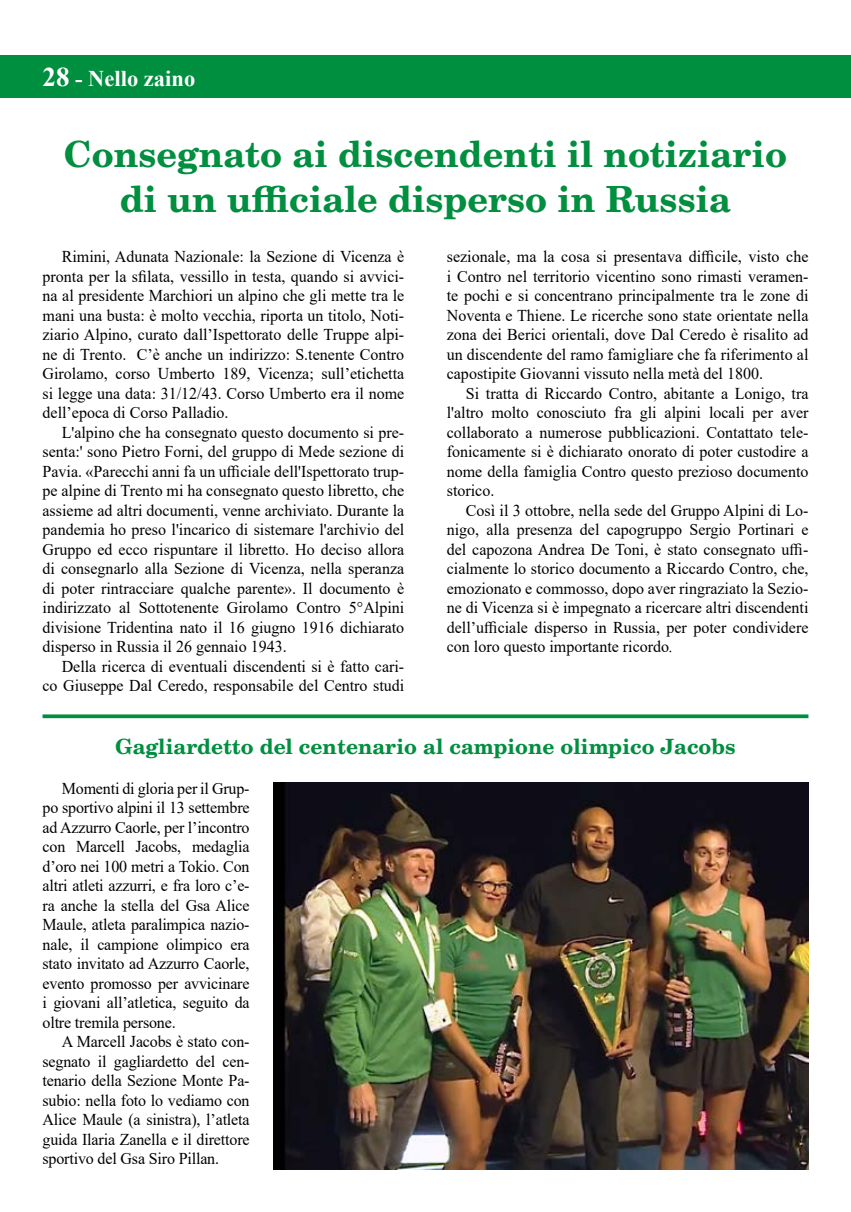
<style>
.page{position:relative;width:851px;height:1212px;background:#fff}
.page>*{position:absolute;margin:0;border:0;box-sizing:border-box;transform-origin:0 0}
.t1{font:700 36px/45px "C059";color:#008e3f;text-align:center}
.t2{font:700 22.5px "Times New Roman";color:#fff}
.t3{font:700 21px "C059";color:#008e3f}
.t4{font:16.5px/19.5px "Times New Roman";color:#000;text-align:justify}
.s1{font-size:27px}
.s2{font-style:italic}
</style>
<div class="page">
<div style="left:0;top:55px;width:850px;height:43px;background:#008e3f"></div>
<hr style="left:850px;top:55px;width:1px;height:43px;background:#008e3f">
<svg style="left:43px;top:714px;width:765px;height:4px;background:#1c9a54"></svg>
<img style="left:273px;top:782px;width:535px;height:387px">
<h2 class="t2" style="left:43px;top:62px;width:154px"><span class="s1">28</span> - Nello zaino</h2>
<h1 class="t1" style="left:64px;top:130px;width:724px">Consegnato ai discendenti il notiziario di un ufficiale disperso in Russia</h1>
<p class="t4" style="left:43px;top:247px;width:363px;text-indent:19px">Rimini, Adunata Nazionale: la Sezione di Vicenza è pronta per la sfilata, vessillo in testa, quando si avvici&shy;na al presidente Marchiori un alpino che gli mette tra le mani una busta: è molto vecchia, riporta un titolo, Noti&shy;ziario Alpino, curato dall’Ispettorato delle Truppe alpi&shy;ne di Trento. C’è anche un indirizzo: S.tenente Contro Girolamo, corso Umberto 189, Vicenza; sull’etichetta si legge una data: 31/12/43. Corso Umberto era il nome dell’epoca di Corso Palladio.</p>
<p class="t4" style="left:43px;top:422px;width:363px;text-indent:19px">L'alpino che ha consegnato questo documento si pre&shy;senta:' sono Pietro Forni, del gruppo di Mede sezione di Pavia. «Parecchi anni fa un ufficiale dell'Ispettorato trup&shy;pe alpine di Trento mi ha consegnato questo libretto, che assieme ad altri documenti, venne archiviato. Durante la pandemia ho preso l'incarico di sistemare l'archivio del Gruppo ed ecco rispuntare il libretto. Ho deciso allora di consegnarlo alla Sezione di Vicenza, nella speranza di poter rintracciare qualche parente». Il documento è indirizzato al Sottotenente Girolamo Contro 5°Alpini divisione Tridentina nato il 16 giugno 1916 dichiarato disperso in Russia il 26 gennaio 1943.</p>
<p class="t4" style="left:43px;top:656px;width:363px;text-align:right">Della ricerca di eventuali discendenti si è fatto cari&shy;co Giuseppe Dal Ceredo, responsabile del Centro studi</p>
<p class="t4" style="left:446px;top:247px;width:363px">sezionale, ma la cosa si presentava difficile, visto che i Contro nel territorio vicentino sono rimasti veramen&shy;te pochi e si concentrano principalmente tra le zone di Noventa e Thiene. Le ricerche sono state orientate nella zona dei Berici orientali, dove Dal Ceredo è risalito ad un discendente del ramo famigliare che fa riferimento al capostipite Giovanni vissuto nella metà del 1800.</p>
<p class="t4" style="left:446px;top:383px;width:363px;text-indent:19px">Si tratta di Riccardo Contro, abitante a Lonigo, tra l'altro molto conosciuto fra gli alpini locali per aver collaborato a numerose pubblicazioni. Contattato tele&shy;fonicamente si è dichiarato onorato di poter custodire a nome della famiglia Contro questo prezioso documento storico.</p>
<p class="t4" style="left:446px;top:500px;width:363px;text-indent:19px">Così il 3 ottobre, nella sede del Gruppo Alpini di Lo&shy;nigo, alla presenza del capogruppo Sergio Portinari e del capozona Andrea De Toni, è stato consegnato uffi&shy;cialmente lo storico documento a Riccardo Contro, che, emozionato e commosso, dopo aver ringraziato la Sezio&shy;ne di Vicenza si è impegnato a ricercare altri discendenti dell’ufficiale disperso in Russia, per poter condividere con loro questo importante ricordo<span class="s2">.</span></p>
<p class="t3" style="left:115px;top:729px;width:621px">Gagliardetto del centenario al campione olimpico Jacobs</p>
<p class="t4" style="left:43px;top:778px;width:208px;text-indent:19px">Momenti di gloria per il Grup&shy;po sportivo alpini il 13 settembre ad Azzurro Caorle, per l’incontro con Marcell Jacobs, medaglia d’oro nei 100 metri a Tokio. Con altri atleti azzurri, e fra loro c’e&shy;ra anche la stella del Gsa Alice Maule, atleta paralimpica nazio&shy;nale, il campione olimpico era stato invitato ad Azzurro Caorle, evento promosso per avvicinare i giovani all’atletica, seguito da oltre tremila persone.</p>
<p class="t4" style="left:43px;top:1032px;width:208px;text-indent:19px">A Marcell Jacobs è stato con&shy;segnato il gagliardetto del cen&shy;tenario della Sezione Monte Pa&shy;subio: nella foto lo vediamo con Alice Maule (a sinistra), l’atleta guida Ilaria Zanella e il direttore sportivo del Gsa Siro Pillan.</p>
</div>
